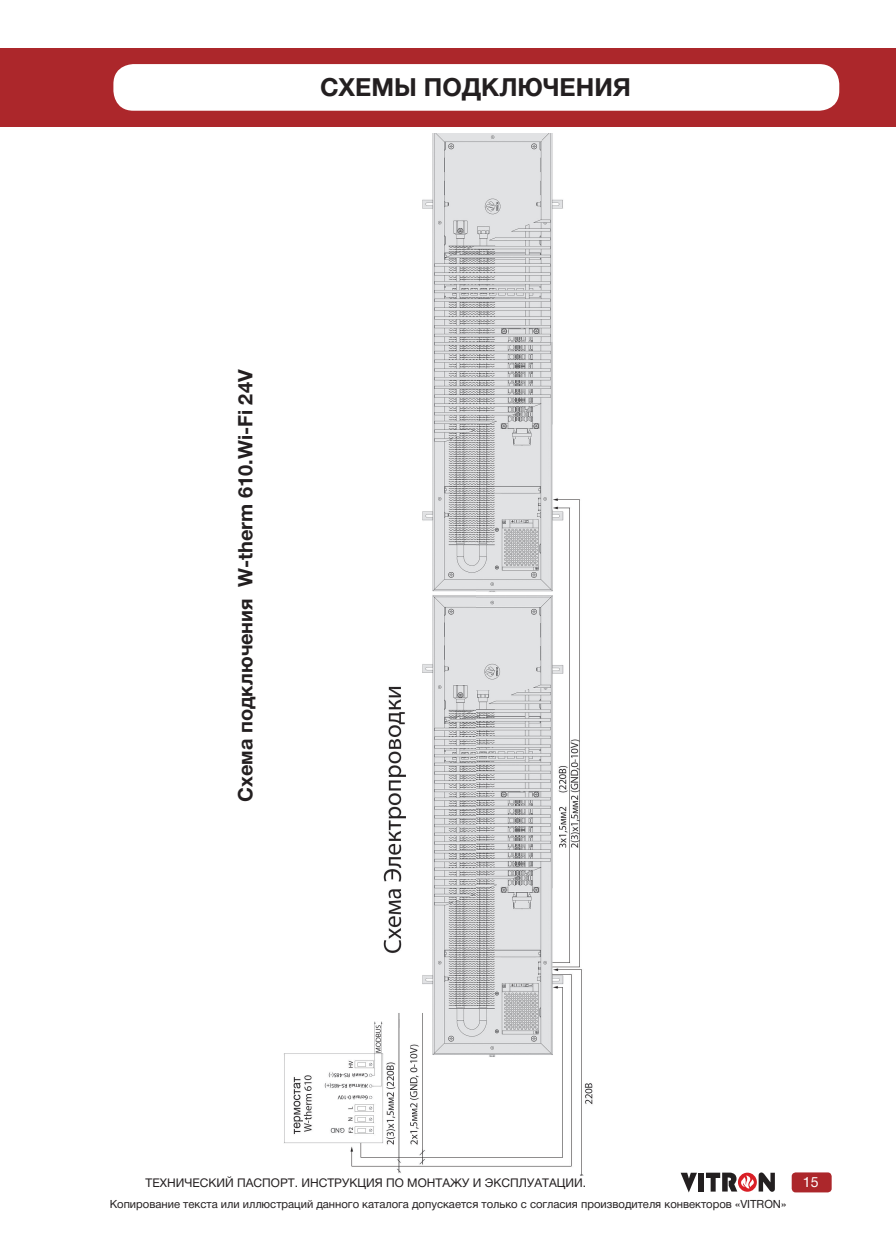
<style>
.page{position:relative;width:896px;height:1248px;background:#fff}
.page>*{position:absolute;margin:0;border:0;box-sizing:border-box;transform-origin:0 0}
.t1{font:700 25px "Helvetica Neue Cyr";color:#231f20}
.t2{font:700 20px "Helvetica Neue Cyr";color:#231f20}
.t3{font:14px "Helvetica Neue Cyr";color:#fff}
.t4{font:12px "Helvetica Neue Cyr";color:#231f20}
.t5{font:11.2px "Helvetica Neue Cyr";color:#231f20}
</style>
<div class="page">
<div style="left:791px;top:1172px;width:40px;height:20px;background:#ac272b;border-radius:4px"></div>
<svg style="left:680px;top:1172px;width:17px;height:20px"></svg>
<div style="left:698px;top:1172px;width:6px;height:19px;background:#231f20"></div>
<svg style="left:706px;top:1172px;width:69px;height:19px"></svg>
<img style="left:284px;top:133px;width:309px;height:1042px">
<div style="left:0;top:48px;width:28px;height:79px;background:#ac272b"></div>
<div style="left:28px;top:48px;width:868px;height:79px;background:#ac272b"></div>
<div style="left:113px;top:64px;width:726px;height:47px;background:#fff;border-radius:20px"></div>
<h1 class="t1" style="left:320px;top:74px;width:312px">СХЕМЫ ПОДКЛЮЧЕНИЯ</h1>
<h2 class="t2" style="left:234px;top:801px;width:434px;rotate:-90deg">Схема подключения W-therm 610.Wi-Fi 24V</h2>
<p class="t4" style="left:146px;top:1175px;width:442px">ТЕХНИЧЕСКИЙ ПАСПОРТ. ИНСТРУКЦИЯ ПО МОНТАЖУ И ЭКСПЛУАТАЦИИ.</p>
<p class="t3" style="left:803px;top:1174px;width:17px">15</p>
<p class="t5" style="left:110px;top:1198px;width:678px">Копирование текста или иллюстраций данного каталога допускается только с согласия производителя конвекторов «VITRON»</p>
</div>
